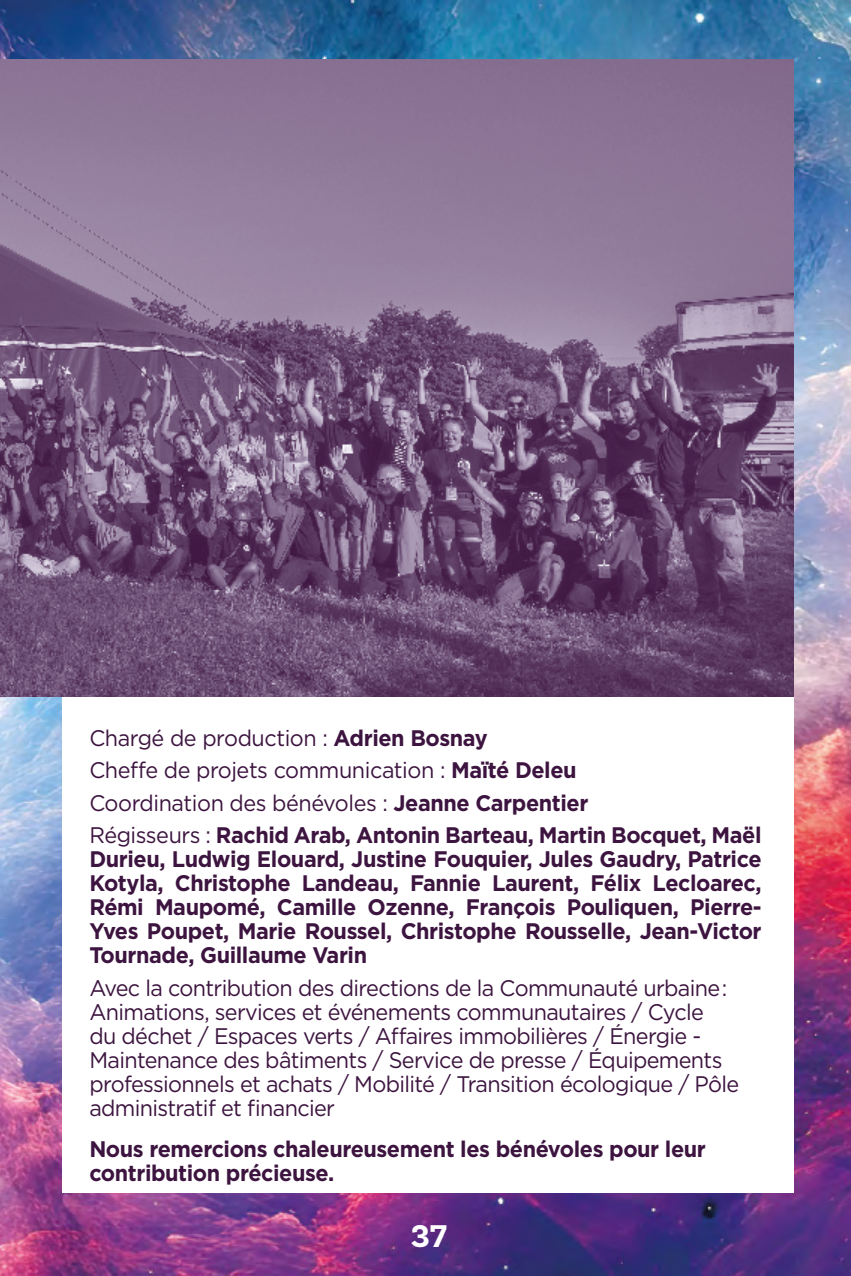
<style>
.page{position:relative;width:851px;height:1276px;background:#fff}
.page>*{position:absolute;margin:0;border:0;box-sizing:border-box;transform-origin:0 0}
.t1{font:700 33px "Basic Sans";color:#fff}
.t2{font:22.5px/24px "Gotham";letter-spacing:-.03em;color:#3c143f;scale:.96 1}
.t3{font:700 22.5px/24px "Gotham";letter-spacing:-.02em;color:#3c143f;text-align:justify;scale:.96 1}
.s1{font-weight:700}
</style>
<div class="page">
<img style="left:0;top:0;width:850px;height:1276px">
<div style="left:62px;top:60px;width:731px;height:1133px;background:#fff"></div>
<img style="left:0;top:60px;width:793px;height:637px">
<p class="t2" style="left:89px;top:721px;width:701px;line-height:32.4px">Chargé de production : <span class="s1">Adrien Bosnay<br></span>Cheffe de projets communication : <span class="s1">Maïté Deleu<br></span>Coordination des bénévoles : <span class="s1">Jeanne Carpentier<br></span>Régisseurs : <span class="s1">Rachid Arab, Antonin Barteau, Martin Bocquet, Maël</span></p>
<p class="t3" style="left:89px;top:847px;width:701px">Durieu, Ludwig Elouard, Justine Fouquier, Jules Gaudry, Patrice Kotyla, Christophe Landeau, Fannie Laurent, Félix Lecloarec, Rémi Maupomé, Camille Ozenne, François Pouliquen, Pierre-Yves Poupet, Marie Roussel, Christophe Rousselle, Jean-Victor Tournade, Guillaume Varin</p>
<p class="t2" style="left:89px;top:975px;width:678px">Avec la contribution des directions de la Communauté urbaine :<br>Animations, services et événements communautaires / Cycle<br>du déchet / Espaces verts / Affaires immobilières / Énergie - Maintenance des bâtiments / Service de presse / Équipements professionnels et achats / Mobilité / Transition écologique / Pôle administratif et financier</p>
<p class="t3" style="left:89px;top:1137px;width:643px">Nous remercions chaleureusement les bénévoles pour leur contribution précieuse.</p>
<h1 class="t1" style="left:410px;top:1216px;width:38px">37</h1>
</div>
